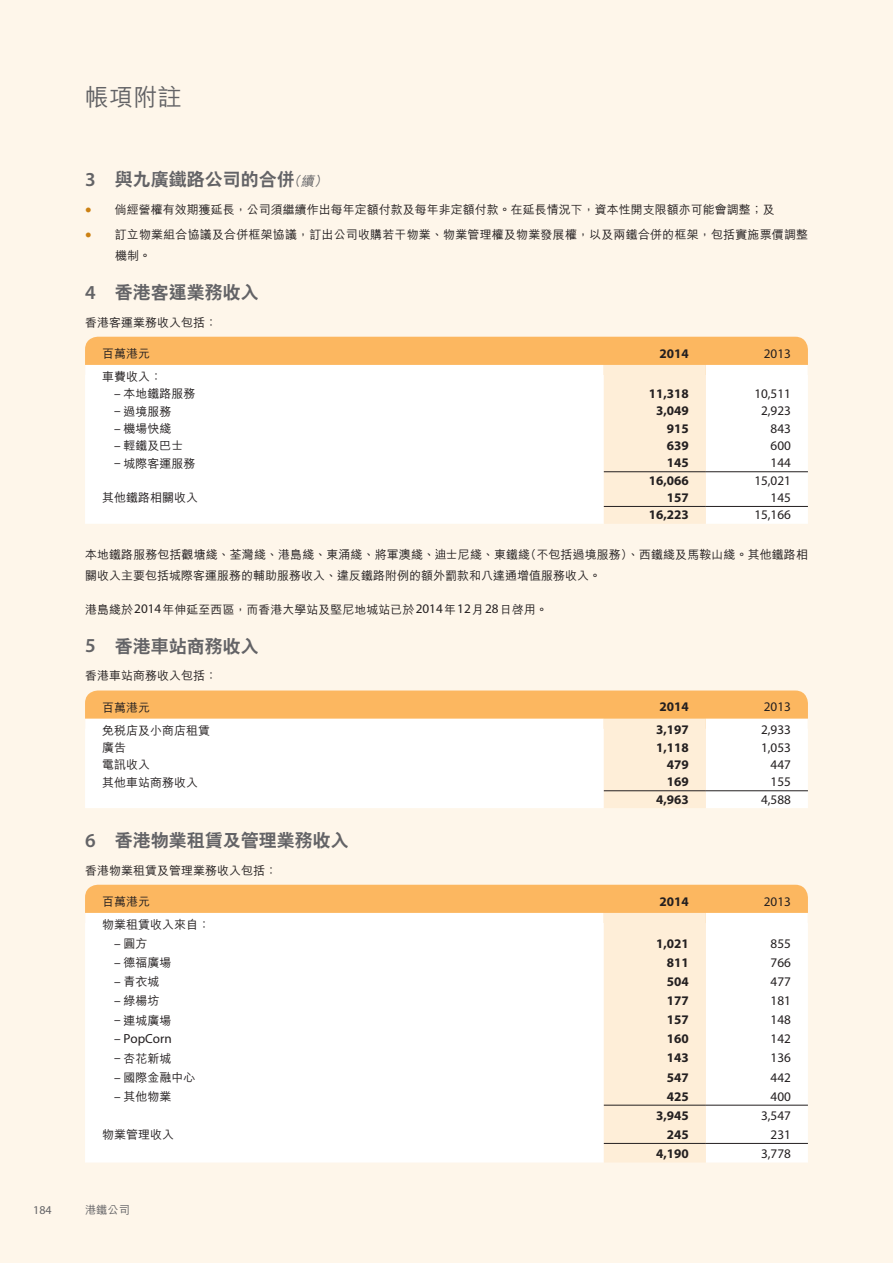
<style>
.page{position:relative;width:893px;height:1263px;background:#fef6ea}
.page>*{position:absolute;margin:0;border:0;box-sizing:border-box;transform-origin:0 0}
.t1{font:500 24px "M Hei HK";color:#636366}
.t2{font:800 18px "C Hei 2 HK";color:#636366}
.t3{font:13.2px "Myriad Pro";color:#231f20}
.t4{font:700 13.2px "Myriad Pro";color:#231f20}
.t5{font:500 12px/21px "M Hei HK";color:#231f20}
.t6{font:12px "Myriad Pro";color:#636366}
.t7{font:500 11.25px "M Hei HK";color:#636366}
.s1{font-family:"Myriad Pro";font-weight:600;font-size:19.8px}
.s2{font-family:"M Hei HK";font-weight:500;font-style:italic;font-size:13.5px}
.s3{font-family:"Myriad Pro";font-weight:400;font-size:23.1px;color:#cc8113}
.s4{font-family:"Myriad Pro";font-weight:400;font-size:13.2px}
</style>
<div class="page">
<svg style="left:85px;top:337px;width:723px;height:187px;background:#fef2e2"></svg>
<hr style="left:604px;top:506px;width:102px;height:1px;background:#231f20">
<hr style="left:706px;top:506px;width:102px;height:1px;background:#231f20">
<hr style="left:706px;top:471px;width:102px;height:1px;background:#231f20">
<hr style="left:604px;top:471px;width:102px;height:1px;background:#231f20">
<svg style="left:435px;top:549px;width:11px;height:11px"></svg>
<svg style="left:85px;top:690px;width:723px;height:118px;background:#feebd4"></svg>
<hr style="left:604px;top:790px;width:102px;height:1px;background:#231f20">
<hr style="left:706px;top:790px;width:102px;height:1px;background:#231f20">
<svg style="left:85px;top:885px;width:723px;height:277px;background:#fef5e9"></svg>
<hr style="left:604px;top:1143px;width:102px;height:1px;background:#231f20">
<hr style="left:706px;top:1143px;width:102px;height:1px;background:#231f20">
<hr style="left:604px;top:1105px;width:102px;height:1px;background:#231f20">
<hr style="left:706px;top:1105px;width:102px;height:1px;background:#231f20">
<h1 class="t1" style="left:85px;top:80px;width:98px">帳項附註</h1>
<h2 class="t2" style="left:85px;top:167px;width:247px"><span class="s1">3</span> 與九廣鐵路公司的合併<span class="s2">（續）</span></h2>
<p class="t5" style="left:85px;top:198px;width:691px"><span class="s3">•</span> 倘經營權有效期獲延長，公司須繼續作出每年定額付款及每年非定額付款。在延長情況下，資本性開支限額亦可能會調整；及</p>
<p class="t5" style="left:115px;top:223px;width:695px;text-indent:-30px"><span class="s3">•</span> 訂立物業組合協議及合併框架協議，訂出公司收購若干物業、物業管理權及物業發展權，以及兩鐵合併的框架，包括實施票價調整機制。</p>
<h2 class="t2" style="left:85px;top:281px;width:175px"><span class="s1">4</span> 香港客運業務收入</h2>
<p class="t5" style="left:85px;top:311px;width:133px">香港客運業務收入包括：</p>
<p class="t5" style="left:102px;top:342px;width:49px">百萬港元</p>
<p class="t4" style="left:660px;top:346px;width:31px">2014</p>
<p class="t3" style="left:764px;top:346px;width:29px">2013</p>
<p class="t5" style="left:102px;top:365px;width:61px">車費收入：</p>
<p class="t5" style="left:114px;top:382px;width:83px"><span class="s4">–</span> 本地鐵路服務</p>
<p class="t4" style="left:649px;top:386px;width:42px">11,318</p>
<p class="t3" style="left:754px;top:386px;width:38px">10,511</p>
<p class="t5" style="left:114px;top:400px;width:59px"><span class="s4">–</span> 過境服務</p>
<p class="t4" style="left:656px;top:403px;width:34px">3,049</p>
<p class="t3" style="left:761px;top:404px;width:31px">2,923</p>
<p class="t5" style="left:114px;top:417px;width:59px"><span class="s4">–</span> 機場快綫</p>
<p class="t4" style="left:667px;top:421px;width:23px">915</p>
<p class="t3" style="left:771px;top:421px;width:22px">843</p>
<p class="t5" style="left:114px;top:434px;width:71px"><span class="s4">–</span> 輕鐵及巴士</p>
<p class="t4" style="left:667px;top:438px;width:23px">639</p>
<p class="t3" style="left:771px;top:438px;width:22px">600</p>
<p class="t5" style="left:114px;top:452px;width:83px"><span class="s4">–</span> 城際客運服務</p>
<p class="t4" style="left:667px;top:455px;width:23px">145</p>
<p class="t3" style="left:771px;top:456px;width:22px">144</p>
<p class="t4" style="left:649px;top:473px;width:42px">16,066</p>
<p class="t3" style="left:754px;top:473px;width:38px">15,021</p>
<p class="t5" style="left:102px;top:487px;width:97px">其他鐵路相關收入</p>
<p class="t4" style="left:667px;top:490px;width:23px">157</p>
<p class="t3" style="left:771px;top:490px;width:22px">145</p>
<p class="t4" style="left:649px;top:507px;width:42px">16,223</p>
<p class="t3" style="left:754px;top:508px;width:38px">15,166</p>
<p class="t5" style="left:85px;top:543px;width:724px">本地鐵路服務包括觀塘綫、荃灣綫、港島綫、東涌綫、將軍澳綫、 士尼綫、東鐵綫（不包括過境服務）、西鐵綫及馬鞍山綫。其他鐵路相關收入主要包括城際客運服務的輔助服務收入、違反鐵路附例的額外罰款和八達通增值服務收入。</p>
<p class="t5" style="left:85px;top:598px;width:464px">港島綫於<span class="s4">2014</span>年伸延至西區，而香港大學站及堅尼地城站已於<span class="s4">2014</span>年<span class="s4">12</span>月<span class="s4">28</span>日啓用。</p>
<h2 class="t2" style="left:85px;top:634px;width:175px"><span class="s1">5</span> 香港車站商務收入</h2>
<p class="t5" style="left:85px;top:665px;width:133px">香港車站商務收入包括：</p>
<p class="t5" style="left:102px;top:696px;width:49px">百萬港元</p>
<p class="t4" style="left:660px;top:700px;width:31px">2014</p>
<p class="t3" style="left:764px;top:700px;width:29px">2013</p>
<p class="t5" style="left:102px;top:719px;width:109px">免稅店及小商店租賃</p>
<p class="t4" style="left:656px;top:722px;width:34px">3,197</p>
<p class="t3" style="left:761px;top:723px;width:31px">2,933</p>
<p class="t5" style="left:102px;top:736px;width:25px">廣告</p>
<p class="t4" style="left:656px;top:740px;width:34px">1,118</p>
<p class="t3" style="left:761px;top:740px;width:31px">1,053</p>
<p class="t5" style="left:102px;top:753px;width:49px">電訊收入</p>
<p class="t4" style="left:667px;top:757px;width:23px">479</p>
<p class="t3" style="left:771px;top:757px;width:22px">447</p>
<p class="t5" style="left:102px;top:771px;width:97px">其他車站商務收入</p>
<p class="t4" style="left:667px;top:774px;width:23px">169</p>
<p class="t3" style="left:771px;top:775px;width:22px">155</p>
<p class="t4" style="left:656px;top:792px;width:34px">4,963</p>
<p class="t3" style="left:761px;top:792px;width:31px">4,588</p>
<h2 class="t2" style="left:85px;top:829px;width:265px"><span class="s1">6</span> 香港物業租賃及管理業務收入</h2>
<p class="t5" style="left:85px;top:859px;width:193px">香港物業租賃及管理業務收入包括：</p>
<p class="t5" style="left:102px;top:890px;width:49px">百萬港元</p>
<p class="t4" style="left:660px;top:894px;width:31px">2014</p>
<p class="t3" style="left:764px;top:894px;width:29px">2013</p>
<p class="t5" style="left:102px;top:913px;width:109px">物業租賃收入來自：</p>
<p class="t5" style="left:114px;top:932px;width:35px"><span class="s4">–</span> 圓方</p>
<p class="t4" style="left:656px;top:936px;width:34px">1,021</p>
<p class="t3" style="left:771px;top:936px;width:22px">855</p>
<p class="t5" style="left:114px;top:951px;width:59px"><span class="s4">–</span> 德福廣場</p>
<p class="t4" style="left:667px;top:955px;width:23px">811</p>
<p class="t3" style="left:771px;top:955px;width:22px">766</p>
<p class="t5" style="left:114px;top:970px;width:47px"><span class="s4">–</span> 青衣城</p>
<p class="t4" style="left:667px;top:974px;width:23px">504</p>
<p class="t3" style="left:771px;top:974px;width:22px">477</p>
<p class="t5" style="left:114px;top:990px;width:47px"><span class="s4">–</span> 綠楊坊</p>
<p class="t4" style="left:667px;top:993px;width:23px">177</p>
<p class="t3" style="left:771px;top:993px;width:22px">181</p>
<p class="t5" style="left:114px;top:1009px;width:59px"><span class="s4">–</span> 連城廣場</p>
<p class="t4" style="left:667px;top:1012px;width:23px">157</p>
<p class="t3" style="left:771px;top:1012px;width:22px">148</p>
<p class="t3" style="left:114px;top:1032px;width:59px">– PopCorn</p>
<p class="t4" style="left:667px;top:1031px;width:23px">160</p>
<p class="t3" style="left:771px;top:1032px;width:22px">142</p>
<p class="t5" style="left:114px;top:1047px;width:59px"><span class="s4">–</span> 杏花新城</p>
<p class="t4" style="left:667px;top:1051px;width:23px">143</p>
<p class="t3" style="left:771px;top:1051px;width:22px">136</p>
<p class="t5" style="left:114px;top:1066px;width:83px"><span class="s4">–</span> 國際金融中心</p>
<p class="t4" style="left:667px;top:1070px;width:23px">547</p>
<p class="t3" style="left:771px;top:1070px;width:22px">442</p>
<p class="t5" style="left:114px;top:1085px;width:59px"><span class="s4">–</span> 其他物業</p>
<p class="t4" style="left:667px;top:1089px;width:23px">425</p>
<p class="t3" style="left:771px;top:1089px;width:22px">400</p>
<p class="t4" style="left:656px;top:1108px;width:34px">3,945</p>
<p class="t3" style="left:761px;top:1108px;width:31px">3,547</p>
<p class="t5" style="left:102px;top:1123px;width:73px">物業管理收入</p>
<p class="t4" style="left:667px;top:1127px;width:23px">245</p>
<p class="t3" style="left:771px;top:1127px;width:22px">231</p>
<p class="t4" style="left:656px;top:1146px;width:34px">4,190</p>
<p class="t3" style="left:761px;top:1146px;width:31px">3,778</p>
<p class="t6" style="left:33px;top:1203px;width:20px">184</p>
<p class="t7" style="left:85px;top:1202px;width:46px">港鐵公司</p>
</div>
